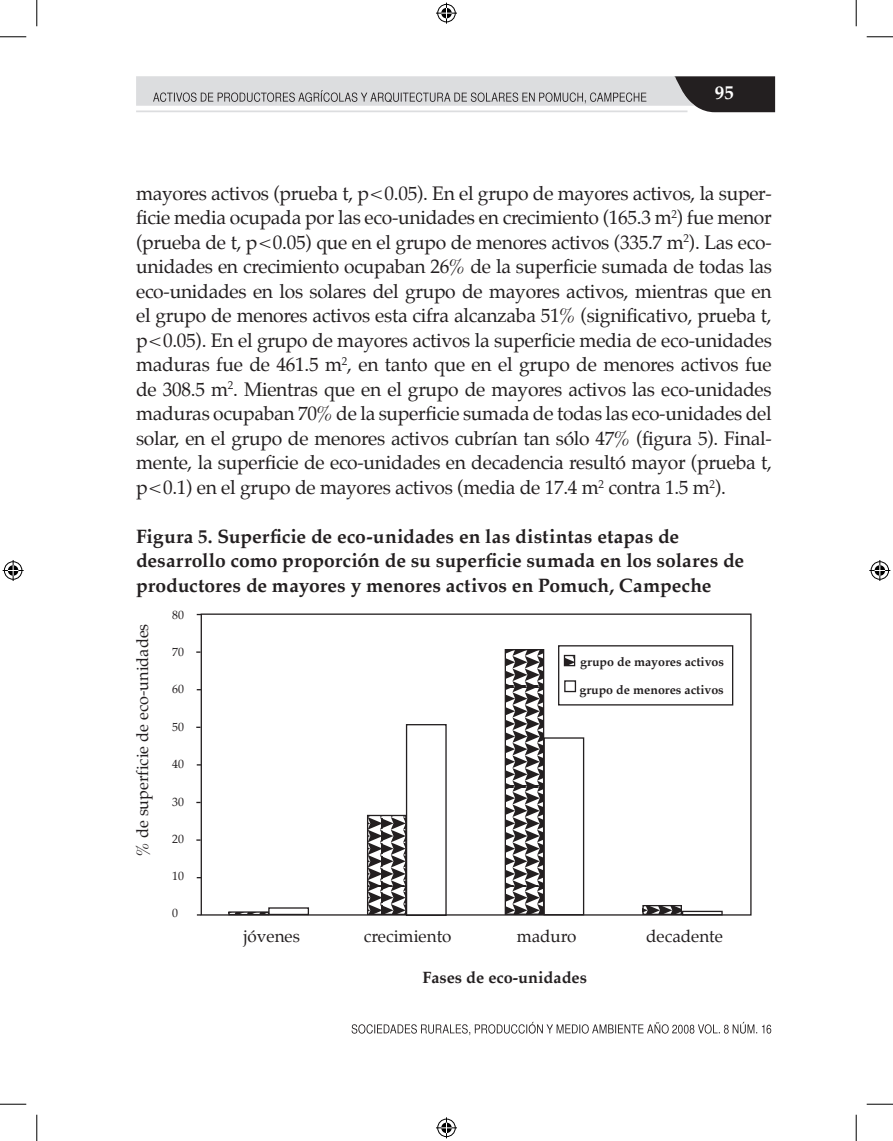
<style>
.page{position:relative;width:893px;height:1141px;background:#fff}
.page>*{position:absolute;margin:0;border:0;box-sizing:border-box;transform-origin:0 0}
.t1{font:19.25px/24.5px "Palatino";letter-spacing:-.015em;color:#231f20;text-align:justify}
.t2{font:700 19.25px/24.5px "Palatino";letter-spacing:.005em;color:#231f20}
.t3{font:700 19.25px "Palatino";color:#fff}
.t4{font:16.97px "Palatino";color:#231f20}
.t5{font:16.28px "Palatino";color:#231f20}
.t6{font:700 16.28px "Palatino";color:#231f20}
.t7{font:700 12.42px "Palatino";color:#231f20}
.t8{font:11.9px "Palatino";color:#231f20}
</style>
<div class="page">
<svg style="left:351px;top:1021px;width:419px;height:13px"></svg>
<svg style="left:136px;top:76px;width:638px;height:36px;background:#bdbdbf"></svg>
<svg style="left:200px;top:613px;width:551px;height:302px"></svg>
<svg style="left:0;top:36px;width:26px;height:1px"></svg>
<svg style="left:866px;top:36px;width:26px;height:1px"></svg>
<svg style="left:0;top:1103px;width:26px;height:1px"></svg>
<svg style="left:866px;top:1103px;width:26px;height:1px"></svg>
<svg style="left:36px;top:0;width:1px;height:26px"></svg>
<svg style="left:36px;top:1114px;width:1px;height:26px"></svg>
<svg style="left:855px;top:0;width:1px;height:26px"></svg>
<svg style="left:855px;top:1114px;width:1px;height:26px"></svg>
<svg style="left:436px;top:3px;width:21px;height:21px"></svg>
<svg style="left:436px;top:1117px;width:21px;height:20px"></svg>
<svg style="left:3px;top:560px;width:21px;height:21px"></svg>
<svg style="left:869px;top:560px;width:20px;height:21px"></svg>
<p class="t3" style="left:714px;top:76px;width:21px">95</p>
<p class="t1" style="left:136px;top:181px;width:637px">mayores activos (prueba t, p&lt;0.05). En el grupo de mayores activos, la super&shy;ficie media ocupada por las eco-unidades en crecimiento (165.3 m<sup>2</sup>) fue menor (prueba de t, p&lt;0.05) que en el grupo de menores activos (335.7 m<sup>2</sup>). Las eco&shy;unidades en crecimiento ocupaban 26% de la superficie sumada de todas las eco-unidades en los solares del grupo de mayores activos, mientras que en el grupo de menores activos esta cifra alcanzaba 51% (significativo, prueba t, p&lt;0.05). En el grupo de mayores activos la superficie media de eco-unidades maduras fue de 461.5 m<sup>2</sup>, en tanto que en el grupo de menores activos fue de 308.5 m<sup>2</sup>. Mientras que en el grupo de mayores activos las eco-unidades maduras ocupaban 70% de la superficie sumada de todas las eco-unidades del solar, en el grupo de menores activos cubrían tan sólo 47% (figura 5). Final&shy;mente, la superficie de eco-unidades en decadencia resultó mayor (prueba t, p&lt;0.1) en el grupo de mayores activos (media de 17.4 m<sup>2</sup> contra 1.5 m<sup>2</sup>).</p>
<p class="t2" style="left:136px;top:523px;width:609px">Figura 5. Superficie de eco-unidades en las distintas etapas de desarrollo como proporción de su superficie sumada en los solares de productores de mayores y menores activos en Pomuch, Campeche</p>
<p class="t5" style="left:129px;top:855px;width:234px;rotate:-90deg">% de superficie de eco-unidades</p>
<p class="t8" style="left:172px;top:605px;width:13px">80</p>
<p class="t8" style="left:172px;top:642px;width:13px">70</p>
<p class="t8" style="left:172px;top:679px;width:13px">60</p>
<p class="t8" style="left:172px;top:716px;width:13px">50</p>
<p class="t8" style="left:172px;top:753px;width:13px">40</p>
<p class="t8" style="left:172px;top:791px;width:13px">30</p>
<p class="t8" style="left:172px;top:828px;width:13px">20</p>
<p class="t8" style="left:172px;top:865px;width:13px">10</p>
<p class="t8" style="left:172px;top:902px;width:7px">0</p>
<p class="t7" style="left:580px;top:651px;width:145px">grupo de mayores activos</p>
<p class="t7" style="left:579px;top:678px;width:146px">grupo de menores activos</p>
<p class="t4" style="left:243px;top:922px;width:58px">jóvenes</p>
<p class="t4" style="left:364px;top:922px;width:89px">crecimiento</p>
<p class="t4" style="left:516px;top:922px;width:61px">maduro</p>
<p class="t4" style="left:645px;top:921px;width:78px">decadente</p>
<p class="t6" style="left:422px;top:963px;width:166px">Fases de eco-unidades</p>
</div>
